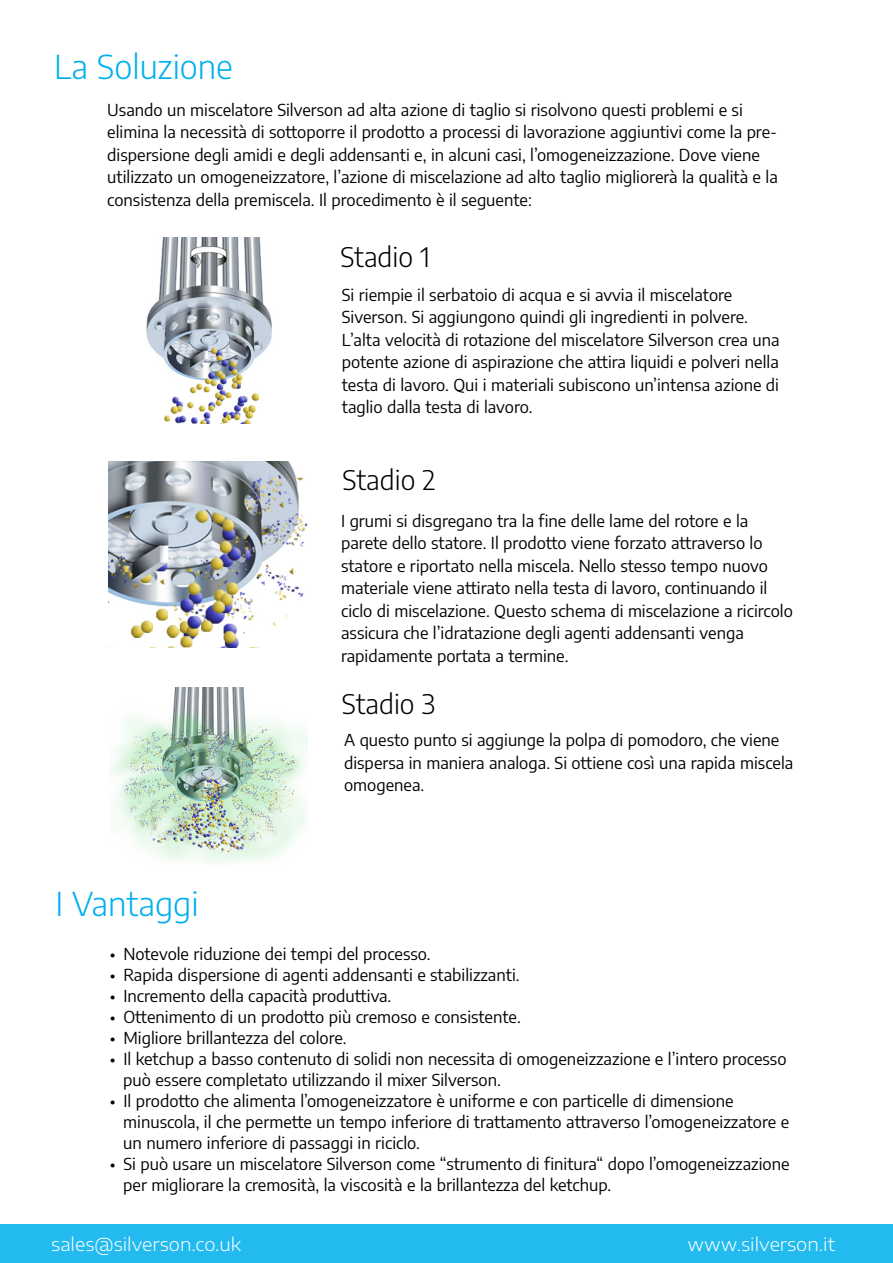
<style>
.page{position:relative;width:893px;height:1263px;background:#fff}
.page>*{position:absolute;margin:0;border:0;box-sizing:border-box;transform-origin:0 0}
.t1{font:300 33px "Encode Sans";color:#00b0ed}
.t2{font:300 27px "Encode Sans";color:#000}
.t3{font:300 18px "Encode Sans Expanded";color:#fff}
.t4{font:16.5px/22.5px "Encode Sans";color:#000}
</style>
<div class="page">
<img style="left:109px;top:462px;width:199px;height:186px">
<img style="left:146px;top:238px;width:126px;height:185px">
<img style="left:109px;top:687px;width:198px;height:176px">
<div style="left:0;top:1224px;width:893px;height:39px;background:#22baef"></div>
<h1 class="t1" style="left:54px;top:44px;width:180px">La Soluzione</h1>
<p class="t4" style="left:107px;top:98px;width:672px">Usando un miscelatore Silverson ad alta azione di taglio si risolvono questi problemi e si elimina la necessità di sottoporre il prodotto a processi di lavorazione aggiuntivi come la pre&shy;dispersione degli amidi e degli addensanti e, in alcuni casi, l’omogeneizzazione. Dove viene utilizzato un omogeneizzatore, l’azione di miscelazione ad alto taglio migliorerà la qualità e la consistenza della premiscela. Il procedimento è il seguente:</p>
<h2 class="t2" style="left:340px;top:238px;width:91px">Stadio 1</h2>
<p class="t4" style="left:342px;top:282px;width:439px">Si riempie il serbatoio di acqua e si avvia il miscelatore Siverson. Si aggiungono quindi gli ingredienti in polvere.<br>L’alta velocità di rotazione del miscelatore Silverson crea una potente azione di aspirazione che attira liquidi e polveri nella testa di lavoro. Qui i materiali subiscono un’intensa azione di taglio dalla testa di lavoro.</p>
<h2 class="t2" style="left:343px;top:462px;width:94px">Stadio 2</h2>
<p class="t4" style="left:341px;top:508px;width:453px">I grumi si disgregano tra la fine delle lame del rotore e la parete dello statore. Il prodotto viene forzato attraverso lo statore e riportato nella miscela. Nello stesso tempo nuovo materiale viene attirato nella testa di lavoro, continuando il ciclo di miscelazione. Questo schema di miscelazione a ricircolo assicura che l’idratazione degli agenti addensanti venga rapidamente portata a termine.</p>
<h2 class="t2" style="left:342px;top:685px;width:95px">Stadio 3</h2>
<h1 class="t1" style="left:55px;top:881px;width:145px">I Vantaggi</h1>
<p class="t4" style="left:344px;top:728px;width:451px">A questo punto si aggiunge la polpa di pomodoro, che viene dispersa in maniera analoga. Si ottiene così una rapida miscela omogenea.</p>
<p class="t4" style="left:110px;top:942px;width:322px">• Notevole riduzione dei tempi del processo.</p>
<p class="t4" style="left:110px;top:963px;width:411px">• Rapida dispersione di agenti addensanti e stabilizzanti.</p>
<p class="t4" style="left:110px;top:984px;width:283px">• Incremento della capacità produttiva.</p>
<p class="t4" style="left:110px;top:1005px;width:412px">• Ottenimento di un prodotto più cremoso e consistente.</p>
<p class="t4" style="left:110px;top:1026px;width:238px">• Migliore brillantezza del colore.</p>
<p class="t4" style="left:123px;top:1047px;width:665px;line-height:21px;text-indent:-13px">• Il ketchup a basso contenuto di solidi non necessita di omogeneizzazione e l’intero processo può essere completato utilizzando il mixer Silverson.</p>
<p class="t4" style="left:123px;top:1089px;width:667px;line-height:21px;text-indent:-13px">• Il prodotto che alimenta l’omogeneizzatore è uniforme e con particelle di dimensione minuscola, il che permette un tempo inferiore di trattamento attraverso l’omogeneizzatore e un numero inferiore di passaggi in riciclo.</p>
<p class="t4" style="left:123px;top:1152px;width:668px;line-height:21px;text-indent:-13px">• Si può usare un miscelatore Silverson come “strumento di finitura“ dopo l’omogeneizzazione per migliorare la cremosità, la viscosità e la brillantezza del ketchup.</p>
<p class="t3" style="left:51px;top:1232px;width:191px">sales@silverson.co.uk</p>
<p class="t3" style="left:687px;top:1232px;width:149px">www.silverson.it</p>
</div>
